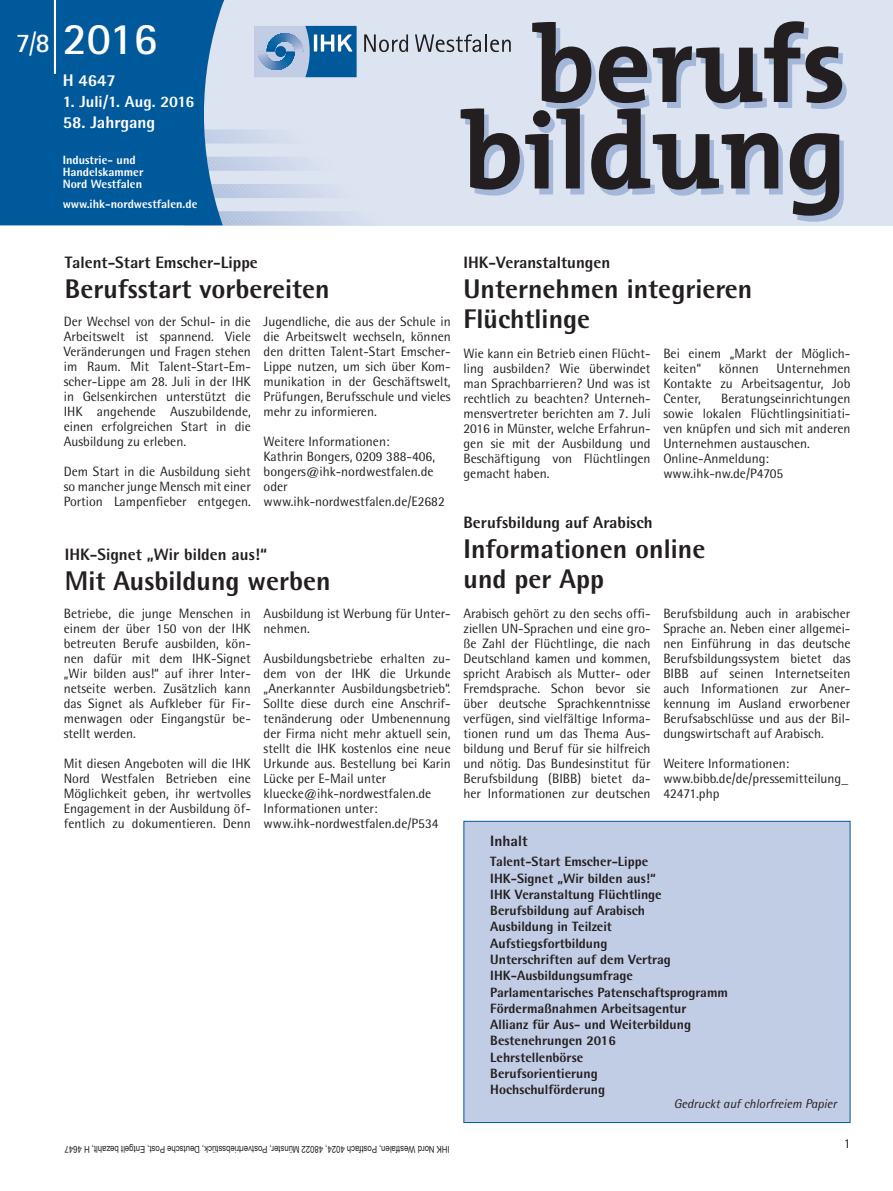
<style>
.page{position:relative;width:893px;height:1191px;background:#fff}
.page>*{position:absolute;margin:0;border:0;box-sizing:border-box;transform-origin:0 0}
.t1{font:700 45px "Rotis Sans Serif";color:#fff}
.t2{font:800 27px/30px "Rotis Semi Sans";color:#231f20}
.t3{font:700 27px "Rotis Sans Serif";color:#fff}
.t4{font:800 16.8px "Rotis Semi Sans";color:#fff}
.t5{font:800 16.5px "Rotis Semi Sans";color:#231f20}
.t6{font:800 16.05px "Rotis Semi Sans";letter-spacing:-.01em;color:#fff}
.t7{font:800 15px "Rotis Semi Sans";color:#231f20}
.t8{font:13.5px/15px "Rotis Semi Sans";color:#231f20;text-align:justify}
.t9{font:800 13.5px/16.4px "Rotis Semi Sans";color:#231f20}
.t10{font:italic 12.75px "Rotis Semi Sans";color:#231f20}
.t11{font:800 12px/12px "Rotis Semi Sans";color:#fff}
.t12{font:9.45px "Arial Narrow";color:#231f20}
.s1{font-weight:400}
</style>
<div class="page">
<div style="left:463px;top:821px;width:387px;height:302px;background:#c1cde5;border:1px solid #00599a"></div>
<div style="left:0;top:0;width:893px;height:225px;background:#dde4f1"></div>
<div style="left:0;top:0;width:225px;height:225px;background:#00599a"></div>
<hr style="left:54px;top:0;width:2px;height:74px;background:#fff">
<svg style="left:185px;top:21px;width:662px;height:204px"></svg>
<h2 class="t3" style="left:16px;top:26px;width:36px">7<span class="s1">/</span>8</h2>
<h1 class="t1" style="left:63px;top:10px;width:96px">2016</h1>
<p class="t4" style="left:63px;top:70px;width:55px">H 4647</p>
<p class="t6" style="left:63px;top:91px;width:133px">1. Juli/1. Aug. 2016</p>
<p class="t4" style="left:63px;top:112px;width:94px">58. Jahrgang</p>
<p class="t11" style="left:63px;top:154px;width:82px">Industrie- und<br>Handelskammer<br>Nord Westfalen</p>
<p class="t11" style="left:63px;top:197px;width:136px">www.ihk-nordwestfalen.de</p>
<p class="t5" style="left:65px;top:252px;width:195px">Talent-Start Emscher-Lippe</p>
<h2 class="t2" style="left:65px;top:273px;width:266px">Berufsstart vorbereiten</h2>
<p class="t8" style="left:64px;top:314px;width:189px">Der Wechsel von der Schul- in die Arbeitswelt ist spannend. Viele Veränderungen und Fragen stehen im Raum. Mit Talent-Start-Em&shy;scher-Lippe am 28. Juli in der IHK in Gelsenkirchen unterstützt die IHK angehende Auszubildende, einen erfolgreichen Start in die Ausbildung zu erleben.</p>
<p class="t8" style="left:64px;top:464px;width:189px">Dem Start in die Ausbildung sieht so mancher junge Mensch mit einer Portion Lampenfieber entgegen.</p>
<p class="t8" style="left:264px;top:314px;width:189px">Jugendliche, die aus der Schule in die Arbeitswelt wechseln, können den dritten Talent-Start Emscher-Lippe nutzen, um sich über Kom&shy;munikation in der Geschäftswelt, Prüfungen, Berufsschule und vieles mehr zu informieren.</p>
<p class="t8" style="left:264px;top:434px;width:183px;text-align:left">Weitere Informationen:<br>Kathrin Bongers, 0209 388-406, bongers@ihk-nordwestfalen.de oder www.ihk-nordwestfalen.de/E2682</p>
<p class="t5" style="left:65px;top:543px;width:204px">IHK-Signet „Wir bilden aus!“</p>
<h2 class="t2" style="left:65px;top:565px;width:267px">Mit Ausbildung werben</h2>
<p class="t8" style="left:64px;top:605px;width:189px">Betriebe, die junge Menschen in einem der über 150 von der IHK betreuten Berufe ausbilden, kön&shy;nen dafür mit dem IHK-Signet „Wir bilden aus!“ auf ihrer Inter&shy;netseite werben. Zusätzlich kann das Signet als Aufkleber für Fir&shy;menwagen oder Eingangstür be&shy;stellt werden.</p>
<p class="t8" style="left:64px;top:755px;width:189px">Mit diesen Angeboten will die IHK Nord Westfalen Betrieben eine Möglichkeit geben, ihr wertvolles Engagement in der Ausbildung öf&shy;fentlich zu dokumentieren. Denn</p>
<p class="t8" style="left:264px;top:605px;width:189px">Ausbildung ist Werbung für Unter&shy;nehmen.</p>
<p class="t8" style="left:264px;top:650px;width:189px;text-align:left">Ausbildungsbetriebe erhalten zu&shy;dem von der IHK die Urkunde „Anerkannter Ausbildungsbetrieb“.<br>Sollte diese durch eine Anschrif&shy;tenänderung oder Umbenennung der Firma nicht mehr aktuell sein, stellt die IHK kostenlos eine neue<br>Urkunde aus. Bestellung bei Karin<br>Lücke per E-Mail unter kluecke@ihk-nordwestfalen.de<br>Informationen unter: www.ihk-nordwestfalen.de/P534</p>
<p class="t12" style="left:450px;top:1156px;width:386px;rotate:-180deg">IHK Nord Westfalen, Postfach 4024, 48022 Münster, Postvertriebsstück, Deutsche Post, Entgelt bezahlt, H 4647</p>
<p class="t5" style="left:463px;top:252px;width:148px">IHK-Veranstaltungen</p>
<h2 class="t2" style="left:463px;top:273px;width:290px">Unternehmen integrieren<br>Flüchtlinge</h2>
<p class="t8" style="left:463px;top:346px;width:189px">Wie kann ein Betrieb einen Flücht&shy;ling ausbilden? Wie überwindet man Sprachbarrieren? Und was ist rechtlich zu beachten? Unterneh&shy;mensvertreter berichten am 7. Juli 2016 in Münster, welche Erfahrun&shy;gen sie mit der Ausbildung und Beschäftigung von Flüchtlingen gemacht haben.</p>
<p class="t8" style="left:663px;top:346px;width:189px">Bei einem „Markt der Möglich&shy;keiten“</p>
<p class="t8" style="left:663px;top:361px;width:189px;text-indent:113px">Unternehmen Kontakte zu Arbeitsagentur, Job Center,</p>
<p class="t8" style="left:719px;top:361px;width:41px">können</p>
<p class="t8" style="left:663px;top:391px;width:189px;text-align:left;text-indent:58px">Beratungseinrichtungen sowie lokalen Flüchtlingsinitiati&shy;ven knüpfen und sich mit anderen<br>Unternehmen austauschen.<br>Online-Anmeldung: www.ihk-nw.de/P4705</p>
<p class="t5" style="left:463px;top:511px;width:191px">Berufsbildung auf Arabisch</p>
<h2 class="t2" style="left:463px;top:533px;width:243px">Informationen online und per App</h2>
<p class="t8" style="left:463px;top:605px;width:189px">Arabisch gehört zu den sechs offi&shy;ziellen UN-Sprachen und eine gro&shy;ße Zahl der Flüchtlinge, die nach Deutschland kamen und kommen, spricht Arabisch als Mutter- oder Fremdsprache. Schon bevor sie über deutsche Sprachkenntnisse verfügen, sind vielfältige Informa&shy;tionen rund um das Thema Aus&shy;bildung und Beruf für sie hilfreich und nötig. Das Bundesinstitut für Berufsbildung (BIBB) bietet da&shy;her Informationen zur deutschen</p>
<p class="t8" style="left:663px;top:605px;width:189px">Berufsbildung auch in arabischer Sprache an. Neben einer allgemei&shy;nen Einführung in das deutsche Berufsbildungssystem bietet das BIBB auf seinen Internetseiten auch Informationen zur Aner&shy;kennung im Ausland erworbener Berufsabschlüsse und aus der Bil&shy;dungswirtschaft auf Arabisch.</p>
<p class="t8" style="left:663px;top:755px;width:186px;text-align:left">Weitere Informationen: www.bibb.de/de/pressemitteilung_<br>42471.php</p>
<p class="t7" style="left:490px;top:831px;width:39px">Inhalt</p>
<p class="t9" style="left:490px;top:853px;width:239px">Talent-Start Emscher-Lippe<br>IHK-Signet „Wir bilden aus!“<br>IHK Veranstaltung Flüchtlinge<br>Berufsbildung auf Arabisch<br>Ausbildung in Teilzeit<br>Aufstiegsfortbildung<br>Unterschriften auf dem Vertrag<br>IHK-Ausbildungsumfrage<br>Parlamentarisches Patenschaftsprogramm<br>Fördermaßnahmen Arbeitsagentur<br>Allianz für Aus- und Weiterbildung<br>Bestenehrungen 2016<br>Lehrstellenbörse<br>Berufsorientierung<br>Hochschulförderung</p>
<p class="t10" style="left:674px;top:1096px;width:165px">Gedruckt auf chlorfreiem Papier</p>
<p class="t8" style="left:844px;top:1136px;width:8px">1</p>
</div>
